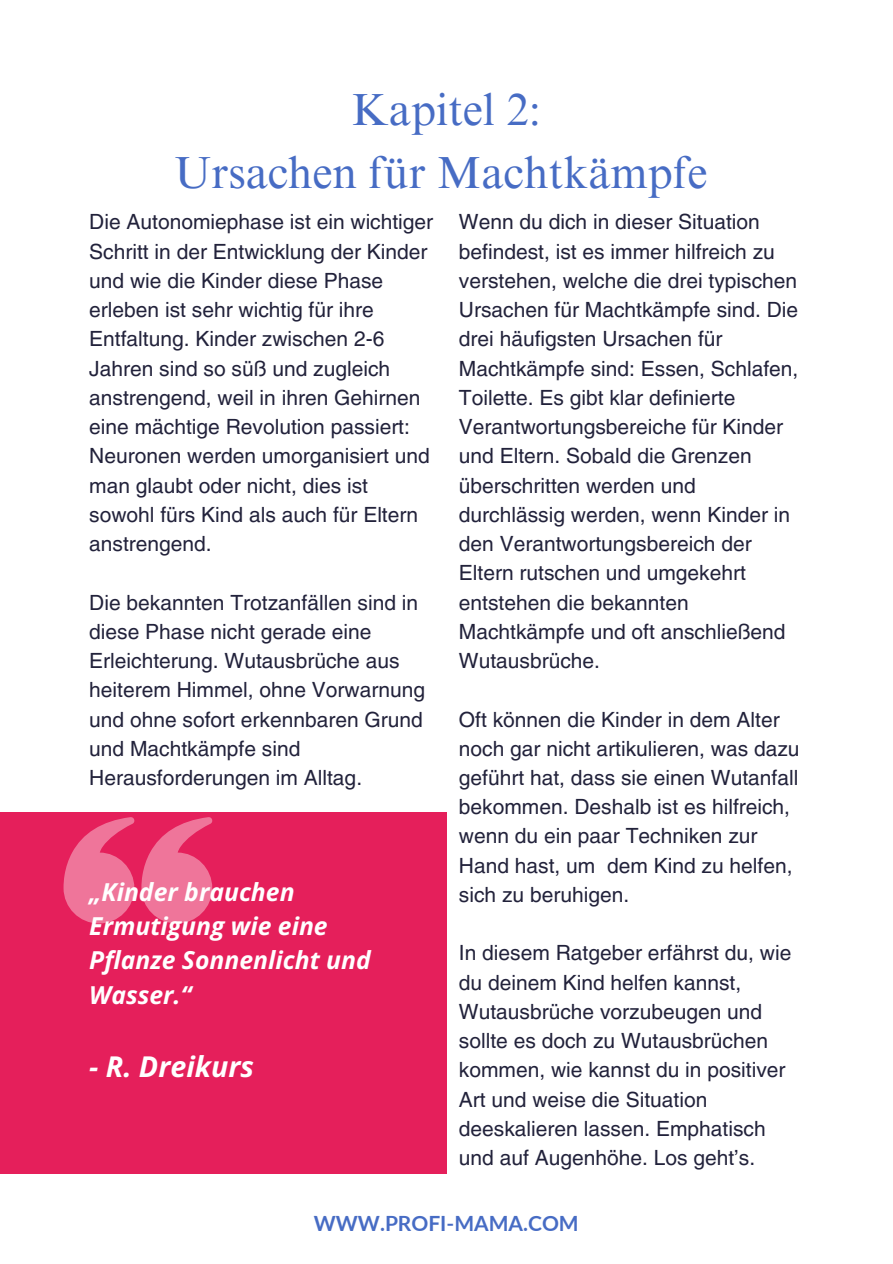
<style>
.page{position:relative;width:893px;height:1264px;background:#fff}
.page>*{position:absolute;margin:0;border:0;box-sizing:border-box;transform-origin:0 0}
.t1{font:45px "Times NRMT Pro";color:#476cc4}
.t2{font:italic 700 28.65px "Open Sans";color:#fff}
.t3{font:italic 700 24.75px/34.2px "Open Sans";color:#fff}
.t4{font:21px/29.2px "Helvetica LT Pro";color:#22223b}
.t5{font:700 21px "Lato";color:#476cc4}
</style>
<div class="page">
<div style="left:0;top:812px;width:446px;height:361px;background:#e51f5b"></div>
<svg style="left:64px;top:817px;width:149px;height:106px"></svg>
<p class="t1" style="left:351px;top:93px;width:191px">Kapitel 2:</p>
<p class="t1" style="left:174px;top:156px;width:534px">Ursachen für Machtkämpfe</p>
<p class="t4" style="left:89px;top:209px;width:345px">Die Autonomiephase ist ein wichtiger<br>Schritt in der Entwicklung der Kinder und wie die Kinder diese Phase erleben ist sehr wichtig für ihre<br>Entfaltung. Kinder zwischen 2-6<br>Jahren sind so süß und zugleich anstrengend, weil in ihren Gehirnen eine mächtige Revolution passiert:<br>Neuronen werden umorganisiert und man glaubt oder nicht, dies ist sowohl fürs Kind als auch für Eltern anstrengend.</p>
<p class="t4" style="left:89px;top:589px;width:337px">Die bekannten Trotzanfällen sind in diese Phase nicht gerade eine<br>Erleichterung. Wutausbrüche aus heiterem Himmel, ohne Vorwarnung und ohne sofort erkennbaren Grund und Machtkämpfe sind<br>Herausforderungen im Alltag.</p>
<p class="t4" style="left:459px;top:209px;width:341px">Wenn du dich in dieser Situation befindest, ist es immer hilfreich zu verstehen, welche die drei typischen<br>Ursachen für Machtkämpfe sind. Die drei häufigsten Ursachen für<br>Machtkämpfe sind: Essen, Schlafen,<br>Toilette. Es gibt klar definierte<br>Verantwortungsbereiche für Kinder und Eltern. Sobald die Grenzen überschritten werden und durchlässig werden, wenn Kinder in den Verantwortungsbereich der<br>Eltern rutschen und umgekehrt entstehen die bekannten<br>Machtkämpfe und oft anschließend<br>Wutausbrüche.</p>
<p class="t4" style="left:459px;top:706px;width:342px">Oft können die Kinder in dem Alter noch gar nicht artikulieren, was dazu geführt hat, dass sie einen Wutanfall bekommen. Deshalb ist es hilfreich, wenn du ein paar Techniken zur<br>Hand hast, um dem Kind zu helfen, sich zu beruhigen.</p>
<p class="t4" style="left:459px;top:940px;width:334px">In diesem Ratgeber erfährst du, wie du deinem Kind helfen kannst,<br>Wutausbrüche vorzubeugen und sollte es doch zu Wutausbrüchen kommen, wie kannst du in positiver<br>Art und weise die Situation deeskalieren lassen. Emphatisch und auf Augenhöhe. Los geht’s.</p>
<p class="t3" style="left:89px;top:874px;width:283px">„Kinder brauchen<br>Ermutigung wie eine<br>Pflanze Sonnenlicht und<br>Wasser.“</p>
<p class="t2" style="left:89px;top:1046px;width:166px">- R. Dreikurs</p>
<p class="t5" style="left:314px;top:1209px;width:266px">WWW.PROFI-MAMA.COM</p>
</div>
